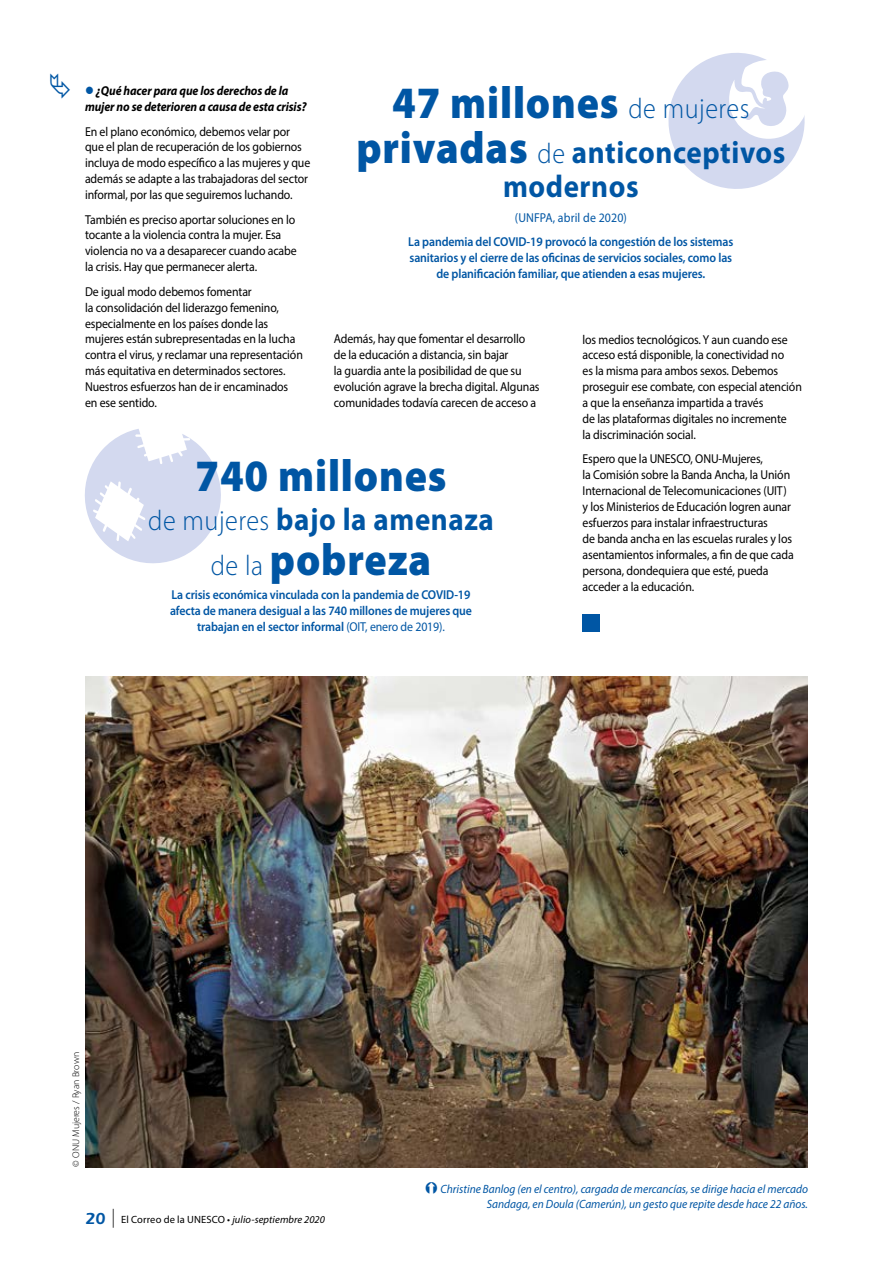
<style>
.page{position:relative;width:893px;height:1263px;background:#fff}
.page>*{position:absolute;margin:0;border:0;box-sizing:border-box;transform-origin:0 0}
.t1{font:900 45px "Myriad Pro";letter-spacing:.02em;color:#0056a4;scale:.92 1}
.t2{font:700 31.5px/34.5px "Myriad Pro";letter-spacing:.02em;color:#0056a4;text-align:center;scale:.92 1}
.t3{font:12.9px/15.9px "Myriad Pro";letter-spacing:-.01em;color:#000;scale:.92 1}
.t4{font:600 12.9px/15.9px "Myriad Pro";letter-spacing:-.01em;color:#0056a4;text-align:center;scale:.92 1}
.t5{font:italic 700 12.9px/15.9px "Myriad Pro";letter-spacing:-.01em;color:#000;scale:.92 1}
.t6{font:12.9px "Myriad Pro";letter-spacing:.01em;color:#0056a4;scale:.92 1}
.t7{font:italic 12px/15px "Myriad Pro";color:#0056a4;text-align:right;scale:.95 1}
.t8{font:italic 10.5px "Myriad Pro";letter-spacing:.01em;color:#000}
.t9{font:300 9.75px "Myriad Pro";color:#000}
.s1{font-weight:300;font-size:28.5px}
.s2{font-weight:900;font-size:45px}
.s3{color:#0056a4}
.s4{font-weight:400}
.s5{font-family:"ITC Eras Std";font-weight:600;font-style:normal;font-size:16.5px;color:#0056a4}
.s6{font-style:normal;font-size:18.9px}
.s7{font-style:normal}
</style>
<div class="page">
<img style="left:85px;top:676px;width:723px;height:492px">
<svg style="left:85px;top:429px;width:136px;height:135px"></svg>
<svg style="left:668px;top:53px;width:137px;height:136px"></svg>
<div style="left:583px;top:615px;width:17px;height:17px;background:#0056a4"></div>
<h1 class="t1" style="left:392px;top:77px;width:390px">47 millones <span class="s1">de mujeres</span></h1>
<h2 class="t2" style="left:356px;top:134px;width:468px"><span class="s2">privadas</span> <span class="s1">de</span> anticonceptivos modernos</h2>
<p class="t6" style="left:515px;top:210px;width:123px">(UNFPA, abril de 2020)</p>
<p class="t4" style="left:408px;top:234px;width:355px">La pandemia del COVID-19 provocó la congestión de los sistemas sanitarios y el cierre de las oficinas de servicios sociales, como las de planificación familiar, que atienden a esas mujeres.</p>
<p class="t5" style="left:85px;top:82px;width:242px"><span class="s3">●</span> ¿Qué hacer para que los derechos de la mujer no se deterioren a causa de esta crisis?</p>
<p class="t3" style="left:85px;top:123px;width:246px">En el plano económico, debemos velar por que el plan de recuperación de los gobiernos incluya de modo específico a las mujeres y que además se adapte a las trabajadoras del sector informal, por las que seguiremos luchando.</p>
<p class="t3" style="left:85px;top:211px;width:232px">También es preciso aportar soluciones en lo tocante a la violencia contra la mujer. Esa violencia no va a desaparecer cuando acabe la crisis. Hay que permanecer alerta.</p>
<p class="t3" style="left:85px;top:283px;width:238px">De igual modo debemos fomentar<br>la consolidación del liderazgo femenino, especialmente en los países donde las mujeres están subrepresentadas en la lucha contra el virus, y reclamar una representación más equitativa en determinados sectores.<br>Nuestros esfuerzos han de ir encaminados en ese sentido.</p>
<p class="t3" style="left:334px;top:331px;width:225px">Además, hay que fomentar el desarrollo de la educación a distancia, sin bajar<br>la guardia ante la posibilidad de que su evolución agrave la brecha digital. Algunas comunidades todavía carecen de acceso a</p>
<p class="t3" style="left:583px;top:331px;width:240px">los medios tecnológicos. Y aun cuando ese acceso está disponible, la conectividad no<br>es la misma para ambos sexos. Debemos proseguir ese combate, con especial atención a que la enseñanza impartida a través<br>de las plataformas digitales no incremente<br>la discriminación social.</p>
<p class="t3" style="left:583px;top:451px;width:231px">Espero que la UNESCO, ONU-Mujeres,<br>la Comisión sobre la Banda Ancha, la Unión Internacional de Telecomunicaciones (UIT) y los Ministerios de Educación logren aunar esfuerzos para instalar infraestructuras<br>de banda ancha en las escuelas rurales y los asentamientos informales, a fin de que cada persona, dondequiera que esté, pueda acceder a la educación.</p>
<h1 class="t1" style="left:196px;top:450px;width:274px">740 millones</h1>
<h2 class="t2" style="left:148px;top:501px;width:377px"><span class="s1">de mujeres</span> bajo la amenaza</h2>
<h1 class="t1" style="left:211px;top:534px;width:241px"><span class="s1">de la</span> pobreza</h1>
<p class="t4" style="left:170px;top:586px;width:330px">La crisis económica vinculada con la pandemia de COVID-19 afecta de manera desigual a las 740 millones de mujeres que trabajan en el sector informal <span class="s4">(OIT, enero de 2019).</span></p>
<p class="t9" style="left:71px;top:1167px;width:116px;rotate:-90deg">© ONU Mujeres / Ryan Brown</p>
<p class="t8" style="left:85px;top:1212px;width:241px"><span class="s5">20</span> <span class="s6">|</span> <span class="s7">El Correo de la UNESCO •</span> julio-septiembre 2020</p>
<p class="t7" style="left:441px;top:1181px;width:388px">Christine Banlog (en el centro), cargada de mercancías, se dirige hacia el mercado<br>Sandaga, en Doula (Camerún), un gesto que repite desde hace 22 años.</p>
</div>
